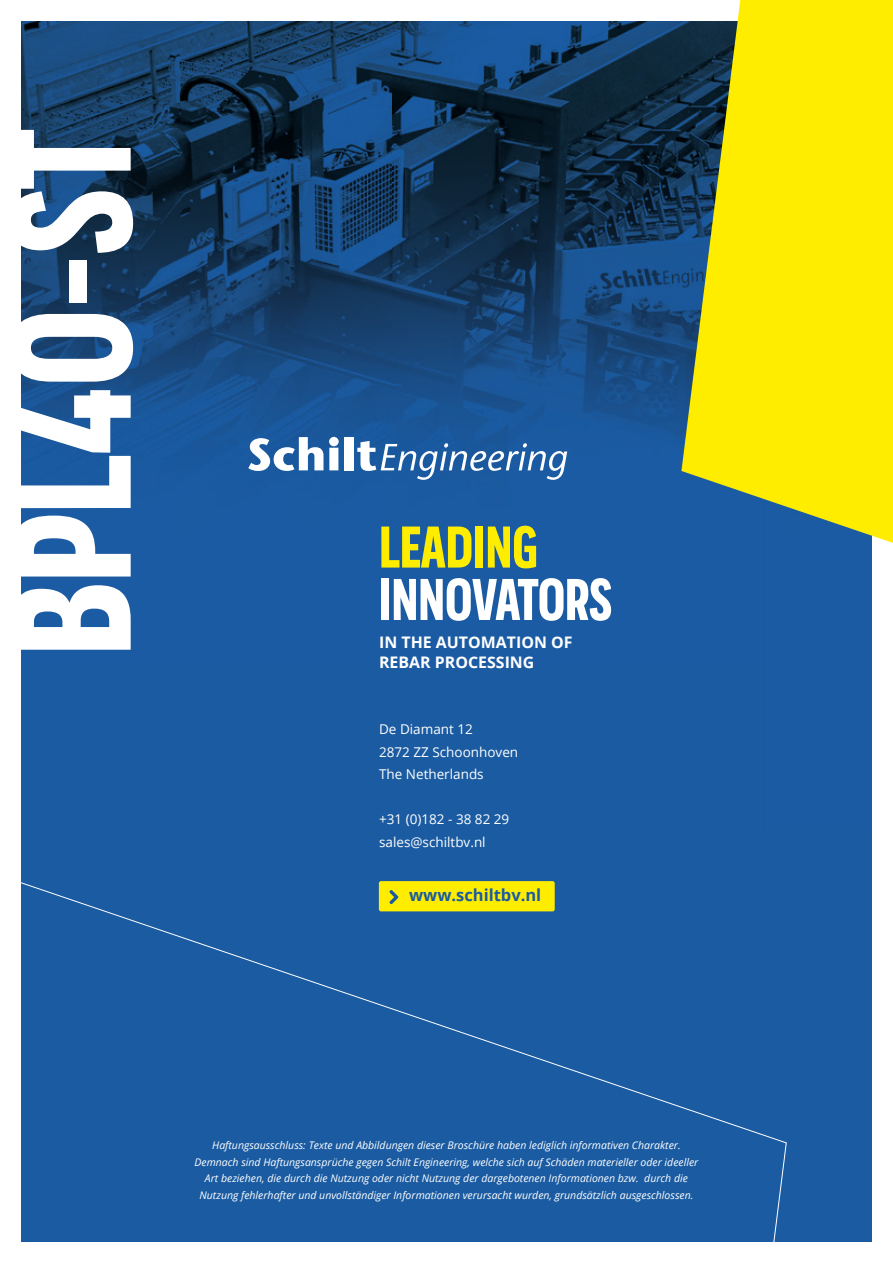
<style>
.page{position:relative;width:893px;height:1263px;background:#fff}
.page>*{position:absolute;margin:0;border:0;box-sizing:border-box;transform-origin:0 0}
.t1{font:700 condensed 177.15px "Praktika";color:#fff}
.t2{font:700 condensed 61.5px "Praktika";color:#fff}
.t3{font:700 condensed 61.5px "Praktika";color:#ffed00}
.t4{font:700 16.5px "Open Sans";color:#1a5ba2}
.t5{font:700 15.9px/20px "Open Sans";color:#fff}
.t6{font:13.5px/22.5px "Open Sans";color:#fff}
.t7{font:italic 10.5px/16.5px "Open Sans";color:#fff;text-align:center}
</style>
<div class="page">
<div style="left:21px;top:21px;width:851px;height:1221px;background:#1a5ba2"></div>
<img style="left:21px;top:21px;width:660px;height:450px">
<svg style="left:681px;top:0;width:212px;height:543px;background:#d4ce19"></svg>
<svg style="left:21px;top:881px;width:766px;height:361px"></svg>
<svg style="left:248px;top:437px;width:75px;height:34px"></svg>
<svg style="left:329px;top:437px;width:10px;height:33px"></svg>
<div style="left:344px;top:437px;width:9px;height:33px;background:#fff"></div>
<svg style="left:357px;top:441px;width:210px;height:39px"></svg>
<h1 class="t1" style="left:-66px;top:656px;width:530px;rotate:-90deg">BPL40-ST</h1>
<h2 class="t3" style="left:379px;top:499px;width:160px">LEADING</h2>
<h2 class="t2" style="left:379px;top:552px;width:234px">INNOVATORS</h2>
<h3 class="t5" style="left:379px;top:632px;width:195px">IN THE AUTOMATION OF<br>REBAR PROCESSING</h3>
<p class="t6" style="left:379px;top:718px;width:141px">De Diamant 12<br>2872 ZZ Schoonhoven<br>The Netherlands</p>
<p class="t6" style="left:379px;top:808px;width:132px">+31 (0)182 - 38 82 29 sales@schiltbv.nl</p>
<h3 class="t4" style="left:409px;top:883px;width:134px">www.schiltbv.nl</h3>
<p class="t7" style="left:195px;top:1137px;width:505px">Haftungsausschluss: Texte und Abbildungen dieser Broschüre haben lediglich informativen Charakter.<br>Demnach sind Haftungsansprüche gegen Schilt Engineering, welche sich auf Schäden materieller oder ideeller Art beziehen, die durch die Nutzung oder nicht Nutzung der dargebotenen Informationen bzw. durch die Nutzung fehlerhafter und unvollständiger Informationen verursacht wurden, grundsätzlich ausgeschlossen.</p>
</div>
